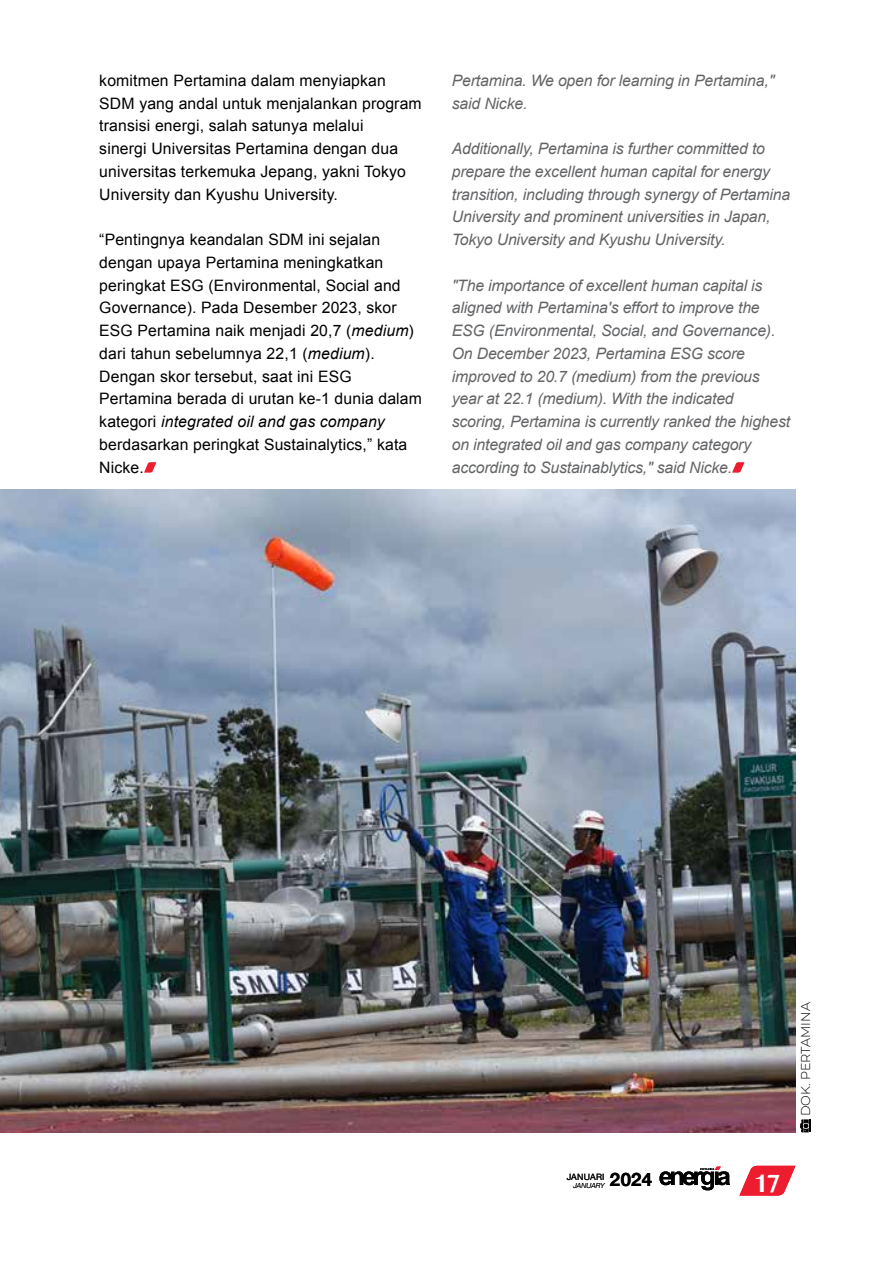
<style>
.page{position:relative;width:869px;height:1265px;background:#fff}
.page>*{position:absolute;margin:0;border:0;box-sizing:border-box;transform-origin:0 0}
.t1{font:700 26.25px "Myanmar MN";color:#fff}
.t2{font:700 18.55px "Helvetica Neue";color:#000}
.t3{font:italic 15.75px/22.8px "Arial";letter-spacing:-.01em;color:#636466}
.t4{font:15.75px/22.8px "Arial";letter-spacing:.01em;color:#000}
.t5{font:300 12.78px "Montserrat";color:#000}
.t6{font:8.75px "Helvetica Neue";letter-spacing:.025em;color:#000}
.t7{font:italic 300 7px "Helvetica Neue";letter-spacing:.01em;color:#000}
.s1{font-style:italic}
</style>
<div class="page">
<svg style="left:800px;top:1119px;width:9px;height:13px"></svg>
<svg style="left:732px;top:462px;width:12px;height:11px"></svg>
<svg style="left:144px;top:462px;width:12px;height:11px"></svg>
<img style="left:0;top:489px;width:795px;height:643px">
<svg style="left:739px;top:1166px;width:56px;height:30px"></svg>
<svg style="left:659px;top:1166px;width:70px;height:24px"></svg>
<p class="t4" style="left:99px;top:69px;width:324px">komitmen Pertamina dalam menyiapkan SDM yang andal untuk menjalankan program transisi energi, salah satunya melalui<br>sinergi Universitas Pertamina dengan dua universitas terkemuka Jepang, yakni Tokyo University dan Kyushu University.</p>
<p class="t4" style="left:99px;top:228px;width:324px">“Pentingnya keandalan SDM ini sejalan dengan upaya Pertamina meningkatkan peringkat ESG (Environmental, Social and Governance). Pada Desember 2023, skor ESG Pertamina naik menjadi 20,7 (<span class="s1">medium</span>) dari tahun sebelumnya 22,1 (<span class="s1">medium</span>).<br>Dengan skor tersebut, saat ini ESG Pertamina berada di urutan ke-1 dunia dalam kategori <span class="s1">integrated oil and gas company </span>berdasarkan peringkat Sustainalytics,” kata Nicke.</p>
<p class="t3" style="left:451px;top:69px;width:324px">Pertamina. We open for learning in Pertamina," said Nicke.</p>
<p class="t3" style="left:451px;top:137px;width:340px">Additionally, Pertamina is further committed to prepare the excellent human capital for energy transition, including through synergy of Pertamina University and prominent universities in Japan, Tokyo University and Kyushu University.</p>
<p class="t3" style="left:451px;top:274px;width:340px">"The importance of excellent human capital is aligned with Pertamina's effort to improve the ESG (Environmental, Social, and Governance).<br>On December 2023, Pertamina ESG score improved to 20.7 (medium) from the previous year at 22.1 (medium). With the indicated scoring, Pertamina is currently ranked the highest on integrated oil and gas company category according to Sustainablytics," said Nicke.</p>
<p class="t5" style="left:796px;top:1116px;width:115px;rotate:-90deg">DOK. PERTAMINA</p>
<p class="t2" style="left:609px;top:1165px;width:44px">2024</p>
<h1 class="t1" style="left:754px;top:1167px;width:28px">17</h1>
<p class="t6" style="left:566px;top:1171px;width:39px">JANUARI</p>
<p class="t7" style="left:573px;top:1180px;width:33px">JANUARY</p>
</div>
